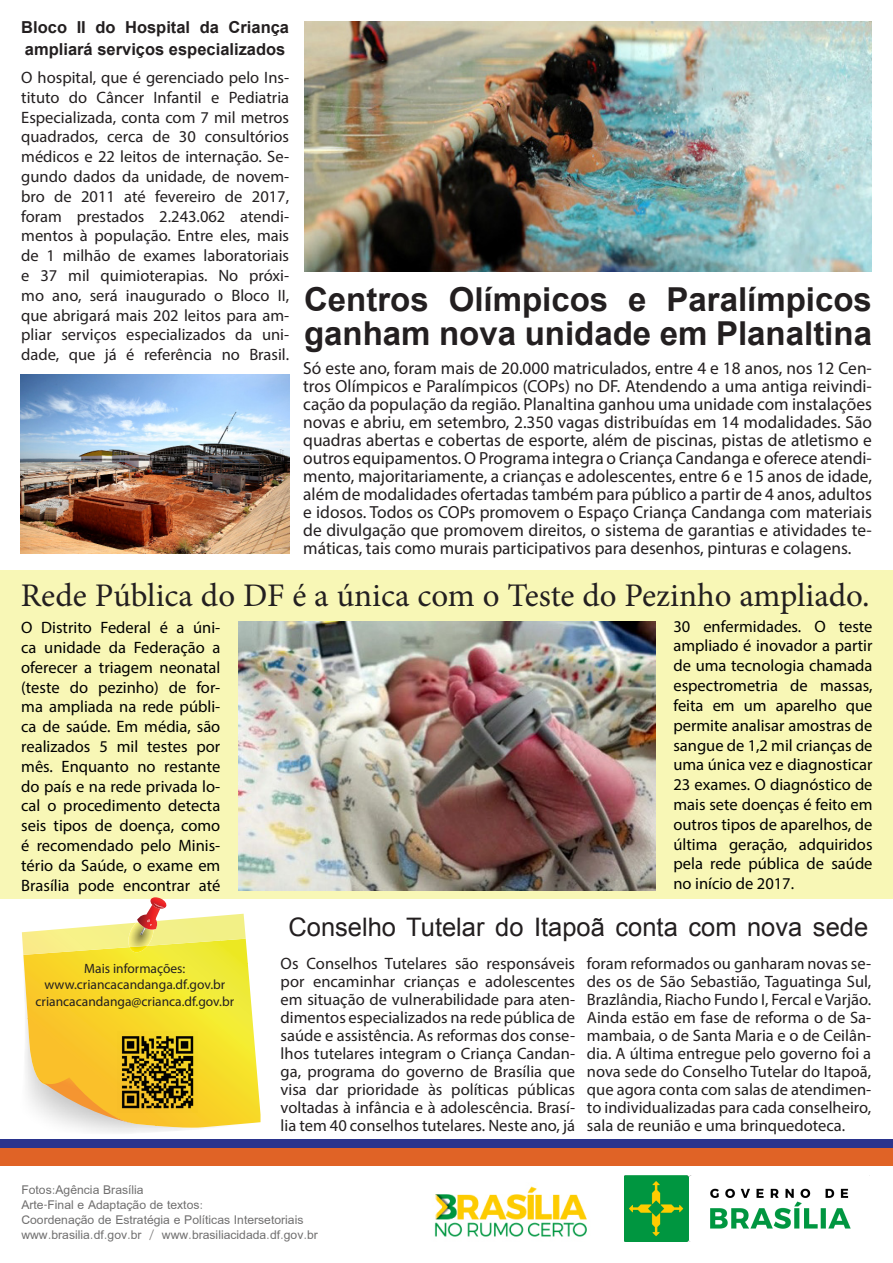
<style>
.page{position:relative;width:893px;height:1263px;background:#fff}
.page>*{position:absolute;margin:0;border:0;box-sizing:border-box;transform-origin:0 0}
.t1{font:700 33px/34.5px "Arial";color:#231f20}
.t2{font:33px "Minion Pro";color:#231f20}
.t3{font:25.5px "Arial";color:#231f20}
.t4{font:17.55px/18px "Myriad Pro";color:#231f20;text-align:justify}
.t5{font:16.5px/18px "Myriad Pro";color:#231f20;text-align:justify}
.t6{font:16.5px/19.8px "Myriad Pro";color:#000;text-align:justify}
.t7{font:700 16.5px/21.6px "Arial";color:#231f20}
.t8{font:13.5px "Miriam";color:#706f6f}
.t9{font:13.5px "Myriad Pro";color:#231f20}
</style>
<div class="page">
<div style="left:0;top:570px;width:893px;height:328px;background:#f8f7b6"></div>
<svg style="left:23px;top:942px;width:237px;height:186px;background:#f6dc3f"></svg>
<svg style="left:38px;top:1077px;width:97px;height:47px;background:#edc67d"></svg>
<svg style="left:22px;top:897px;width:224px;height:58px"></svg>
<img style="left:304px;top:21px;width:568px;height:251px">
<img style="left:21px;top:374px;width:268px;height:179px">
<img style="left:238px;top:622px;width:418px;height:269px">
<img style="left:117px;top:1032px;width:81px;height:80px">
<img style="left:624px;top:1176px;width:227px;height:65px">
<img style="left:434px;top:1186px;width:153px;height:51px">
<div style="left:0;top:1140px;width:893px;height:8px;background:#2a348d"></div>
<div style="left:0;top:1148px;width:893px;height:17px;background:#e06326"></div>
<p class="t7" style="left:21px;top:17px;width:269px">Bloco II do Hospital da Criança ampliará serviços especializados</p>
<p class="t5" style="left:21px;top:67px;width:269px;line-height:19.8px">O hospital, que é gerenciado pelo Ins&shy;tituto do Câncer Infantil e Pediatria Especializada, conta com 7 mil metros quadrados, cerca de 30 consultórios médicos e 22 leitos de internação. Se&shy;gundo dados da unidade, de novem&shy;bro de 2011 até fevereiro de 2017, foram prestados 2.243.062 atendi&shy;mentos à população. Entre eles, mais de 1 milhão de exames laboratoriais e 37 mil quimioterapias. No próxi&shy;mo ano, será inaugurado o Bloco II, que abrigará mais 202 leitos para am&shy;pliar serviços especializados da uni&shy;dade, que já é referência no Brasil.</p>
<p class="t1" style="left:304px;top:282px;width:569px">Centros Olímpicos e Paralímpicos ganham nova unidade em Planaltina</p>
<p class="t4" style="left:303px;top:359px;width:570px">Só este ano, foram mais de 20.000 matriculados, entre 4 e 18 anos, nos 12 Cen&shy;tros Olímpicos e Paralímpicos (COPs) no DF. Atendendo a uma antiga reivindi&shy;cação da população da região. Planaltina ganhou uma unidade com instalações novas e abriu, em setembro, 2.350 vagas distribuídas em 14 modalidades. São quadras abertas e cobertas de esporte, além de piscinas, pistas de atletismo e outros equipamentos. O Programa integra o Criança Candanga e oferece atendi&shy;mento, majoritariamente, a crianças e adolescentes, entre 6 e 15 anos de idade, além de modalidades ofertadas também para público a partir de 4 anos, adultos e idosos. Todos os COPs promovem o Espaço Criança Candanga com materiais de divulgação que promovem direitos, o sistema de garantias e atividades te&shy;máticas, tais como murais participativos para desenhos, pinturas e colagens.</p>
<p class="t2" style="left:21px;top:573px;width:850px">Rede Pública do DF é a única com o Teste do Pezinho ampliado.</p>
<p class="t6" style="left:21px;top:617px;width:201px">O Distrito Federal é a úni&shy;ca unidade da Federação a oferecer a triagem neonatal (teste do pezinho) de for&shy;ma ampliada na rede públi&shy;ca de saúde. Em média, são realizados 5 mil testes por mês. Enquanto no restante do país e na rede privada lo&shy;cal o procedimento detecta seis tipos de doença, como é recomendado pelo Minis&shy;tério da Saúde, o exame em Brasília pode encontrar até</p>
<p class="t9" style="left:84px;top:960px;width:103px">Mais informações:</p>
<p class="t9" style="left:44px;top:976px;width:182px">www.criancacandanga.df.gov.br</p>
<p class="t9" style="left:36px;top:993px;width:200px">criancacandanga@crianca.df.gov.br</p>
<p class="t6" style="left:673px;top:616px;width:201px">30 enfermidades. O teste ampliado é inovador a partir de uma tecnologia chamada espectrometria de massas, feita em um aparelho que permite analisar amostras de sangue de 1,2 mil crianças de uma única vez e diagnosticar 23 exames. O diagnóstico de mais sete doenças é feito em outros tipos de aparelhos, de última geração, adquiridos pela rede pública de saúde no início de 2017.</p>
<p class="t3" style="left:288px;top:910px;width:581px">Conselho Tutelar do Itapoã conta com nova sede</p>
<p class="t5" style="left:281px;top:954px;width:296px">Os Conselhos Tutelares são responsáveis por encaminhar crianças e adolescentes em situação de vulnerabilidade para aten&shy;dimentos especializados na rede pública de saúde e assistência. As reformas dos conse&shy;lhos tutelares integram o Criança Candan&shy;ga, programa do governo de Brasília que visa dar prioridade às políticas públicas voltadas à infância e à adolescência. Brasí&shy;lia tem 40 conselhos tutelares. Neste ano, já</p>
<p class="t5" style="left:587px;top:954px;width:286px">foram reformados ou ganharam novas se&shy;des os de São Sebastião, Taguatinga Sul, Brazlândia, Riacho Fundo I, Fercal e Varjão.<br>Ainda estão em fase de reforma o de Sa&shy;mambaia, o de Santa Maria e o de Ceilân&shy;dia. A última entregue pelo governo foi a nova sede do Conselho Tutelar do Itapoã, que agora conta com salas de atendimen&shy;to individualizadas para cada conselheiro, sala de reunião e uma brinquedoteca.</p>
<p class="t8" style="left:21px;top:1182px;width:124px">Fotos:Agência Brasília</p>
<p class="t8" style="left:21px;top:1197px;width:183px">Arte-Final e Adaptação de textos:</p>
<p class="t8" style="left:21px;top:1212px;width:284px">Coordenação de Estratégia e Políticas Intersetoriais</p>
<p class="t8" style="left:21px;top:1227px;width:298px">www.brasilia.df.gov.br / www.brasiliacidada.df.gov.br</p>
</div>
